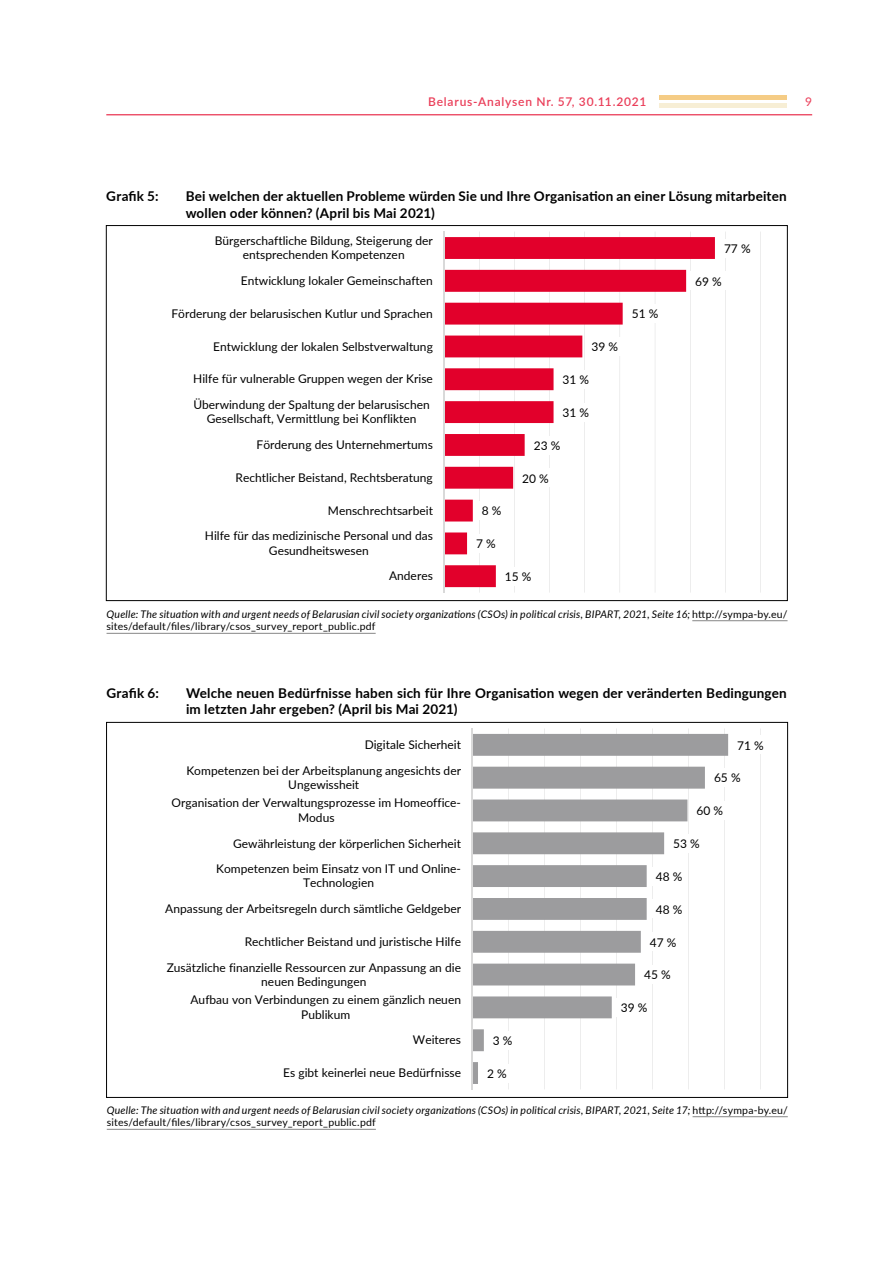
<style>
.page{position:relative;width:893px;height:1263px;background:#fff}
.page>*{position:absolute;margin:0;border:0;box-sizing:border-box;transform-origin:0 0}
.Ueberschrift_Tabelle{font:700 13.5px/16.2px "Lato";letter-spacing:.01em;color:#000}
.t1{font:12px/25.7px "Lato";color:#000}
.t2{font:600 12px "Lato";letter-spacing:.065em;color:#ea3e59}
.t3{font:12px "Lato";color:#ea3e59}
.Quelle_Tabelle_1{font:italic 10.5px/12.6px "Lato";letter-spacing:.015em;color:#000}
.s1{font-style:normal}
</style>
<div class="page">
<div style="left:659px;top:103px;width:128px;height:5px;background:#f7eed5"></div>
<hr style="left:659px;top:96px;width:128px;height:4px;background:#f5cc85">
<hr style="left:106px;top:114px;width:706px;height:1px;background:#e40428">
<hr style="left:760px;top:232px;width:1px;height:361px;background:#d9d9d9">
<hr style="left:725px;top:232px;width:1px;height:361px;background:#d9d9d9">
<hr style="left:690px;top:232px;width:1px;height:361px;background:#d9d9d9">
<hr style="left:655px;top:232px;width:1px;height:361px;background:#d9d9d9">
<hr style="left:620px;top:232px;width:1px;height:361px;background:#d9d9d9">
<hr style="left:584px;top:232px;width:1px;height:361px;background:#d9d9d9">
<hr style="left:549px;top:232px;width:1px;height:361px;background:#d9d9d9">
<hr style="left:514px;top:232px;width:1px;height:361px;background:#d9d9d9">
<hr style="left:479px;top:232px;width:1px;height:361px;background:#d9d9d9">
<svg style="left:445px;top:237px;width:270px;height:350px"></svg>
<hr style="left:443px;top:232px;width:2px;height:361px;background:#d9d9d9">
<div style="left:719px;top:239px;width:36px;height:18px;background:#fff"></div>
<div style="left:691px;top:271px;width:35px;height:19px;background:#fff"></div>
<div style="left:627px;top:304px;width:36px;height:19px;background:#fff"></div>
<div style="left:587px;top:337px;width:35px;height:19px;background:#fff"></div>
<div style="left:558px;top:370px;width:36px;height:19px;background:#fff"></div>
<div style="left:558px;top:403px;width:36px;height:19px;background:#fff"></div>
<div style="left:529px;top:436px;width:36px;height:18px;background:#fff"></div>
<div style="left:518px;top:468px;width:35px;height:19px;background:#fff"></div>
<div style="left:477px;top:501px;width:29px;height:19px;background:#fff"></div>
<div style="left:472px;top:534px;width:28px;height:19px;background:#fff"></div>
<div style="left:500px;top:567px;width:36px;height:19px;background:#fff"></div>
<hr style="left:692px;top:620px;width:95px;height:1px;background:#878787">
<hr style="left:107px;top:633px;width:269px;height:1px;background:#878787">
<hr style="left:760px;top:728px;width:1px;height:361px;background:#d9d9d9">
<hr style="left:724px;top:728px;width:1px;height:361px;background:#d9d9d9">
<hr style="left:688px;top:728px;width:1px;height:361px;background:#d9d9d9">
<hr style="left:652px;top:728px;width:1px;height:361px;background:#d9d9d9">
<hr style="left:616px;top:728px;width:1px;height:361px;background:#d9d9d9">
<hr style="left:580px;top:728px;width:1px;height:361px;background:#d9d9d9">
<hr style="left:544px;top:728px;width:1px;height:361px;background:#d9d9d9">
<hr style="left:508px;top:728px;width:1px;height:361px;background:#d9d9d9">
<svg style="left:473px;top:734px;width:255px;height:350px"></svg>
<hr style="left:472px;top:728px;width:1px;height:361px;background:#d9d9d9">
<div style="left:733px;top:735px;width:35px;height:19px;background:#fff"></div>
<div style="left:709px;top:768px;width:36px;height:19px;background:#fff"></div>
<div style="left:692px;top:801px;width:36px;height:19px;background:#fff"></div>
<div style="left:669px;top:834px;width:35px;height:19px;background:#fff"></div>
<div style="left:651px;top:867px;width:36px;height:18px;background:#fff"></div>
<div style="left:651px;top:899px;width:36px;height:19px;background:#fff"></div>
<div style="left:645px;top:932px;width:36px;height:19px;background:#fff"></div>
<div style="left:640px;top:965px;width:35px;height:19px;background:#fff"></div>
<div style="left:616px;top:998px;width:36px;height:19px;background:#fff"></div>
<div style="left:488px;top:1031px;width:29px;height:19px;background:#fff"></div>
<div style="left:482px;top:1063px;width:29px;height:19px;background:#fff"></div>
<hr style="left:692px;top:1116px;width:96px;height:1px;background:#878787">
<hr style="left:107px;top:1129px;width:269px;height:1px;background:#878787">
<p class="t2" style="left:428px;top:93px;width:220px">Belarus-Analysen Nr. 57, 30.11.2021</p>
<p class="t3" style="left:805px;top:93px;width:8px">9</p>
<p class="Ueberschrift_Tabelle" style="left:106px;top:188px;width:54px">Grafik 5:</p>
<p class="Ueberschrift_Tabelle" style="left:186px;top:188px;width:602px">Bei welchen der aktuellen Probleme würden Sie und Ihre Organisation an einer Lösung mitarbeiten wollen oder können? (April bis Mai 2021)</p>
<p class="t1" style="left:724px;top:235px;width:28px">77 %</p>
<p class="t1" style="left:695px;top:268px;width:28px">69 %</p>
<p class="t1" style="left:632px;top:301px;width:28px">51 %</p>
<p class="t1" style="left:591px;top:333px;width:28px">39 %</p>
<p class="t1" style="left:563px;top:366px;width:28px">31 %</p>
<p class="t1" style="left:563px;top:399px;width:28px">31 %</p>
<p class="t1" style="left:534px;top:432px;width:28px">23 %</p>
<p class="t1" style="left:522px;top:465px;width:28px">20 %</p>
<p class="t1" style="left:482px;top:498px;width:21px">8 %</p>
<p class="t1" style="left:476px;top:530px;width:21px">7 %</p>
<p class="t1" style="left:505px;top:563px;width:28px">15 %</p>
<p class="t1" style="left:215px;top:233px;width:220px;line-height:14.4px;text-align:center">Bürgerschaftliche Bildung, Steigerung der entsprechenden Kompetenzen</p>
<p class="t1" style="left:241px;top:267px;width:193px">Entwicklung lokaler Gemeinschaften</p>
<p class="t1" style="left:171px;top:300px;width:263px">Förderung der belarusischen Kutlur und Sprachen</p>
<p class="t1" style="left:213px;top:333px;width:221px">Entwicklung der lokalen Selbstverwaltung</p>
<p class="t1" style="left:193px;top:366px;width:241px">Hilfe für vulnerable Gruppen wegen der Krise<br>Überwindung der Spaltung der belarusischen</p>
<p class="t1" style="left:257px;top:406px;width:178px;text-indent:-50px">Gesellschaft, Vermittlung bei Konflikten<br>Förderung des Unternehmertums</p>
<p class="t1" style="left:236px;top:464px;width:199px">Rechtlicher Beistand, Rechtsberatung</p>
<p class="t1" style="left:205px;top:497px;width:230px;text-align:right">Menschrechtsarbeit<br>Hilfe für das medizinische Personal und das</p>
<p class="t1" style="left:269px;top:537px;width:101px">Gesundheitswesen</p>
<p class="t1" style="left:389px;top:563px;width:45px">Anderes</p>
<p class="Quelle_Tabelle_1" style="left:107px;top:607px;width:682px">Quelle: The situation with and urgent needs of Belarusian civil society organizations (CSOs) in political crisis, BIPART, 2021, Seite 16; <span class="s1">http://sympa-by.eu/ sites/default/files/library/csos_survey_report_public.pdf</span></p>
<p class="Ueberschrift_Tabelle" style="left:107px;top:684px;width:54px">Grafik 6:</p>
<p class="Ueberschrift_Tabelle" style="left:186px;top:684px;width:602px">Welche neuen Bedürfnisse haben sich für Ihre Organisation wegen der veränderten Bedingungen im letzten Jahr ergeben? (April bis Mai 2021)</p>
<p class="t1" style="left:737px;top:732px;width:28px">71 %</p>
<p class="t1" style="left:714px;top:765px;width:28px">65 %</p>
<p class="t1" style="left:696px;top:797px;width:28px">60 %</p>
<p class="t1" style="left:673px;top:830px;width:28px">53 %</p>
<p class="t1" style="left:656px;top:863px;width:28px">48 %</p>
<p class="t1" style="left:656px;top:896px;width:28px">48 %</p>
<p class="t1" style="left:650px;top:929px;width:28px">47 %</p>
<p class="t1" style="left:644px;top:962px;width:28px">45 %</p>
<p class="t1" style="left:621px;top:994px;width:28px">39 %</p>
<p class="t1" style="left:493px;top:1027px;width:21px">3 %</p>
<p class="t1" style="left:487px;top:1060px;width:21px">2 %</p>
<p class="t1" style="left:186px;top:731px;width:276px;text-align:right">Digitale Sicherheit<br>Kompetenzen bei der Arbeitsplanung angesichts der</p>
<p class="t1" style="left:172px;top:775px;width:291px;line-height:18.5px;text-indent:117px">Ungewissheit<br>Organisation der Verwaltungsprozesse im Homeoffice‐</p>
<p class="t1" style="left:298px;top:804px;width:38px">Modus</p>
<p class="t1" style="left:233px;top:830px;width:230px">Gewährleistung der körperlichen Sicherheit</p>
<p class="t1" style="left:216px;top:855px;width:246px">Kompetenzen beim Einsatz von IT und Online‐</p>
<p class="t1" style="left:165px;top:870px;width:297px;text-indent:138px">Technologien<br>Anpassung der Arbeitsregeln durch sämtliche Geldgeber</p>
<p class="t1" style="left:167px;top:928px;width:296px;text-align:right">Rechtlicher Beistand und juristische Hilfe<br>Zusätzliche finanzielle Ressourcen zur Anpassung an die</p>
<p class="t1" style="left:191px;top:972px;width:272px;line-height:18.5px;text-indent:71px">neuen Bedingungen<br>Aufbau von Verbindungen zu einem gänzlich neuen</p>
<p class="t1" style="left:301px;top:1001px;width:51px">Publikum</p>
<p class="t1" style="left:413px;top:1027px;width:50px">Weiteres</p>
<p class="t1" style="left:283px;top:1059px;width:179px">Es gibt keinerlei neue Bedürfnisse</p>
<p class="Quelle_Tabelle_1" style="left:107px;top:1103px;width:682px">Quelle: The situation with and urgent needs of Belarusian civil society organizations (CSOs) in political crisis, BIPART, 2021, Seite 17; <span class="s1">http://sympa-by.eu/ sites/default/files/library/csos_survey_report_public.pdf</span></p>
</div>
